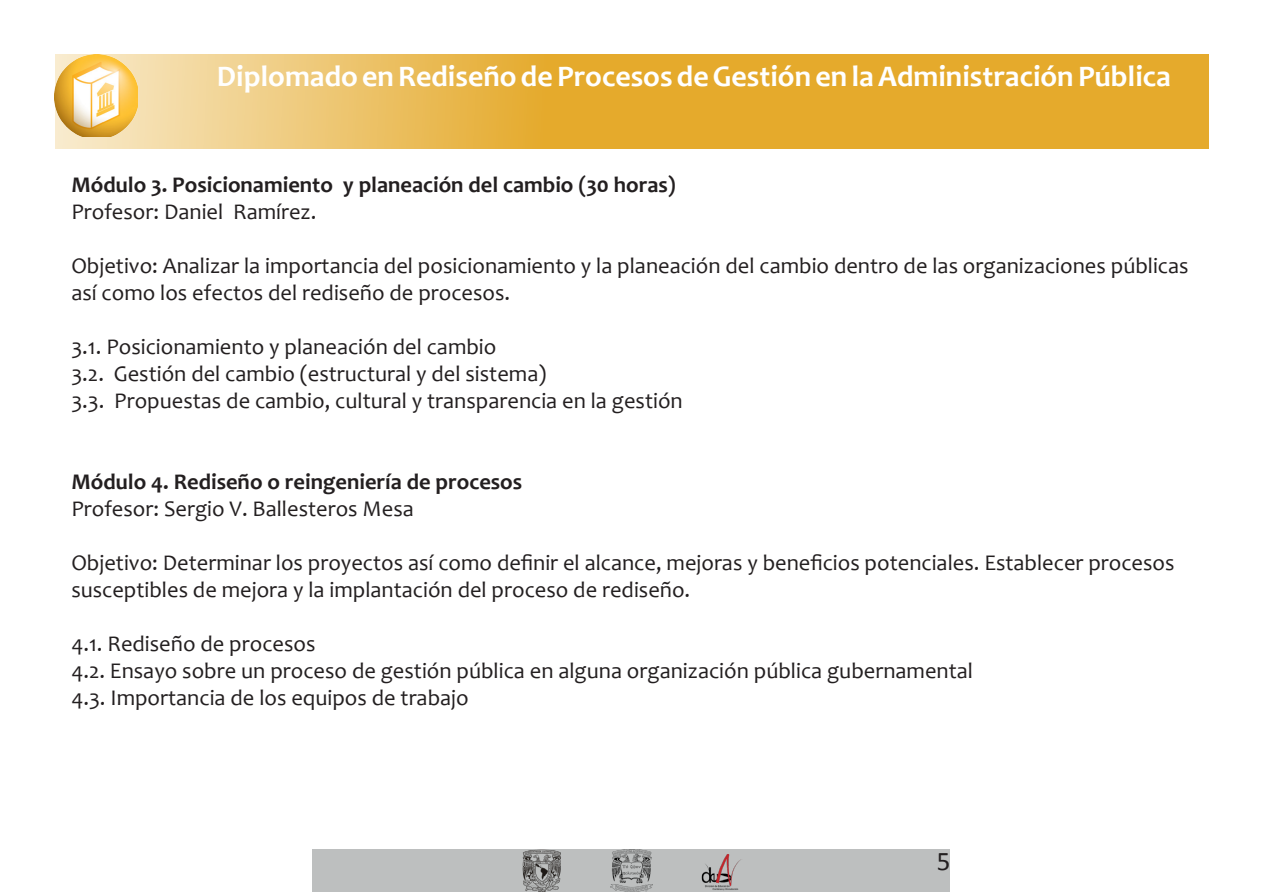
<style>
.page{position:relative;width:1263px;height:893px;background:#fff}
.page>*{position:absolute;margin:0;border:0;box-sizing:border-box;transform-origin:0 0}
.t1{font:700 30px "Candara";color:#fff}
.t2{font:27px "Calibri";color:#231f20}
.t3{font:22.5px/27px "Candara";color:#231f20}
.t4{font:700 22.5px "Candara";color:#231f20}
</style>
<div class="page">
<img style="left:1125px;top:54px;width:84px;height:82px">
<div style="left:313px;top:849px;width:637px;height:43px;background:#bdbfbf"></div>
<img style="left:701px;top:854px;width:40px;height:37px">
<img style="left:522px;top:849px;width:39px;height:43px">
<img style="left:610px;top:849px;width:43px;height:43px">
<svg style="left:55px;top:55px;width:1153px;height:94px;fill:#e5aa2c"></svg>
<img style="left:54px;top:55px;width:84px;height:82px">
<p class="t1" style="left:217px;top:57px;width:955px">Diplomado en Rediseño de Procesos de Gestión en la Administración Pública</p>
<p class="t4" style="left:71px;top:170px;width:606px">Módulo 3. Posicionamiento y planeación del cambio (30 horas)</p>
<p class="t3" style="left:71px;top:198px;width:247px">Profesor: Daniel Ramírez.</p>
<p class="t3" style="left:71px;top:252px;width:1119px">Objetivo: Analizar la importancia del posicionamiento y la planeación del cambio dentro de las organizaciones públicas así como los efectos del rediseño de procesos.</p>
<p class="t3" style="left:71px;top:333px;width:427px">3.1. Posicionamiento y planeación del cambio</p>
<p class="t3" style="left:71px;top:360px;width:476px">3.2. Gestión del cambio (estructural y del sistema)</p>
<p class="t3" style="left:71px;top:387px;width:613px">3.3. Propuestas de cambio, cultural y transparencia en la gestión</p>
<p class="t4" style="left:71px;top:467px;width:452px">Módulo 4. Rediseño o reingeniería de procesos</p>
<p class="t3" style="left:71px;top:495px;width:344px">Profesor: Sergio V. Ballesteros Mesa</p>
<p class="t3" style="left:71px;top:549px;width:1105px">Objetivo: Determinar los proyectos así como definir el alcance, mejoras y beneficios potenciales. Establecer procesos susceptibles de mejora y la implantación del proceso de rediseño.</p>
<p class="t3" style="left:71px;top:630px;width:246px">4.1. Rediseño de procesos</p>
<p class="t3" style="left:71px;top:657px;width:903px">4.2. Ensayo sobre un proceso de gestión pública en alguna organización pública gubernamental</p>
<p class="t3" style="left:71px;top:684px;width:399px">4.3. Importancia de los equipos de trabajo</p>
<p class="t2" style="left:937px;top:844px;width:15px">5</p>
</div>
